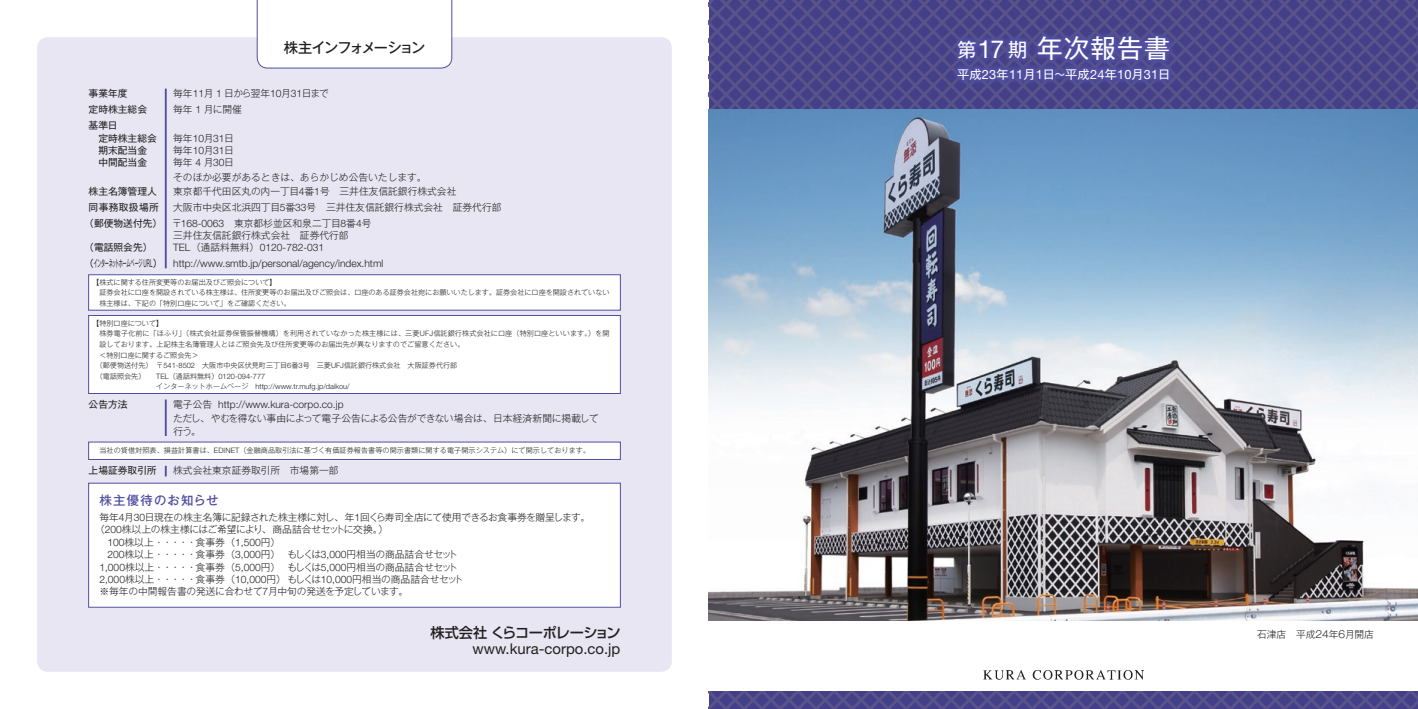
<style>
.page{position:relative;width:1418px;height:709px;background:#fff}
.page>*{position:absolute;margin:0;border:0;box-sizing:border-box;transform-origin:0 0}
.t1{font:25.75px "Gothic MB101 Pr 5";letter-spacing:.04em;color:#fff}
.t2{font:14.88px "Helvetica Neue LT Std";color:#231f20}
.t3{font:500 14.12px "Shin Go Pr 5";letter-spacing:-.035em;color:#231f20}
.t4{font:500 14.12px "Gothic MB101 Pr 5";letter-spacing:-.125em;color:#231f20}
.t5{font:500 12.38px "Gothic MB101 Pr 5";letter-spacing:.1em;color:#504fa1}
.t6{font:12.25px "Gothic MB101 Pr 5";color:#fff}
.t7{font:300 10.25px/16px "Helvetica Neue LT Std";color:#231f20}
.t8{font:300 9.75px/12.4px "Gothic MB101 Pr 5";color:#231f20;text-align:justify}
.t9{font:300 9.75px "Gothic MB101 Pr 5";letter-spacing:-.02em;color:#231f20}
.t10{font:9.75px/16px "Gothic MB101 Pr 5";color:#231f20}
.t11{font:300 9.75px/12.4px "Gothic MB101 Pr 5";letter-spacing:-.03em;color:#231f20}
.t12{font:300 9.75px/16px "Gothic MB101 Pr 5";letter-spacing:-.07em;color:#231f20}
.t13{font:9.75px/16px "Gothic MB101 Pr 5";letter-spacing:-.03em;color:#231f20}
.t14{font:300 7.5px/9.8px "Helvetica Neue LT Std";color:#231f20}
.t15{font:300 7.12px/10.6px "Gothic MB101 Pr 5";color:#231f20}
.s1{font-family:"Helvetica Neue LT Std";font-size:10.25px}
.s2{font-family:"Gothic MB101 Pr 5";font-size:9.75px}
.s3{font-family:"Helvetica Neue LT Std";font-size:7.5px}
.s4{font-family:"Gothic MB101 Pr 5";font-size:7.12px}
.s5{font-size:19.25px}
.s6{font-family:"Helvetica Neue LT Std";font-size:24.75px}
.s7{font-family:"Helvetica Neue LT Std";font-size:12.88px}
</style>
<div class="page">
<div style="left:37px;top:37px;width:634px;height:634px;background:#e7e6f2;border-radius:11px"></div>
<svg style="left:709px;top:0;width:708px;height:110px;background:#4b4788"></svg>
<svg style="left:709px;top:691px;width:708px;height:18px;background:#4b4788"></svg>
<img style="left:709px;top:110px;width:708px;height:510px">
<div style="left:89px;top:275px;width:531px;height:35px;background:#fff"></div>
<div style="left:88px;top:274px;width:532px;height:36px;border:1px solid #504fa1"></div>
<div style="left:89px;top:442px;width:531px;height:17px;background:#fff"></div>
<div style="left:89px;top:315px;width:531px;height:78px;background:#fff"></div>
<div style="left:88px;top:315px;width:532px;height:78px;border:1px solid #504fa1"></div>
<div style="left:89px;top:483px;width:531px;height:124px;background:#fff"></div>
<div style="left:88px;top:483px;width:532px;height:124px;border:1px solid #504fa1"></div>
<svg style="left:257px;top:0;width:195px;height:68px"></svg>
<hr style="left:165px;top:89px;width:2px;height:179px;background:#504fa1">
<hr style="left:165px;top:399px;width:2px;height:37px;background:#504fa1">
<svg style="left:165px;top:466px;width:2px;height:10px"></svg>
<svg style="left:950px;top:29px;width:223px;height:32px;background:#4d4b97"></svg>
<svg style="left:950px;top:61px;width:223px;height:24px;background:#4d4b96"></svg>
<img style="left:983px;top:670px;width:162px;height:10px">
<h3 class="t10" style="left:89px;top:85px;width:60px">事業年度<br>定時株主総会基準日</h3>
<h3 class="t10" style="left:98px;top:131px;width:60px;line-height:12.4px">定時株主総会期末配当金中間配当金</h3>
<h3 class="t10" style="left:84px;top:182px;width:79px;text-align:center">株主名簿管理人同事務取扱場所（郵便物送付先）</h3>
<h3 class="t13" style="left:84px;top:239px;width:80px">（電話照会先）（インターネットホームページ URL）</h3>
<h3 class="t4" style="left:284px;top:36px;width:143px">株主インフォメーション</h3>
<h3 class="t12" style="left:173px;top:85px;width:157px">毎年<span class="s1">11</span>月 <span class="s1">1</span> 日から翌年<span class="s1">10</span>月<span class="s1">31</span>日まで毎年 <span class="s1">1</span> 月に開催</h3>
<h3 class="t8" style="left:173px;top:131px;width:62px">毎年<span class="s1">10</span>月<span class="s1">31</span>日毎年<span class="s1">10</span>月<span class="s1">31</span>日毎年 <span class="s1">4</span> 月<span class="s1">30</span>日</h3>
<h3 class="t8" style="left:172px;top:182px;width:331px;line-height:16px;text-align:left">東京都千代田区丸の内一丁目<span class="s1">4</span>番<span class="s1">1</span>号　三井住友信託銀行株式会社<br>大阪市中央区北浜四丁目<span class="s1">5</span>番<span class="s1">33</span>号　三井住友信託銀行株式会社　証券代行部〒<span class="s1">168-0063</span>　東京都杉並区和泉二丁目<span class="s1">8</span>番<span class="s1">4</span>号</h3>
<h3 class="t8" style="left:173px;top:228px;width:177px">三井住友信託銀行株式会社　証券代行部</h3>
<h3 class="t7" style="left:173px;top:239px;width:212px">TEL<span class="s2">（通話料無料）</span>0120-782-031 http://www.smtb.jp/personal/agency/index.html</h3>
<h3 class="t8" style="left:173px;top:170px;width:255px">そのほか必要があるときは、あらかじめ公告いたします。</h3>
<p class="t15" style="left:99px;top:276px;width:511px;text-indent:-7px">【株式に関する住所変更等のお届出及びご照会について】<br>証券会社に口座を開設されている株主様は、住所変更等のお届出及びご照会は、口座のある証券会社宛にお願いいたします。証券会社に口座を開設されていない株主様は、下記の「特別口座について」をご確認ください。</p>
<p class="t15" style="left:92px;top:317px;width:72px">【特別口座について】</p>
<p class="t15" style="left:99px;top:328px;width:511px">株券電子化前に「ほふり」（株式会社証券保管振替機構）を利用されていなかった株主様には、三菱<span class="s3">UFJ</span>信託銀行株式会社に口座（特別口座といいます。）を開</p>
<p class="t15" style="left:99px;top:338px;width:366px">設しております。上記株主名簿管理人とはご照会先及び住所変更等のお届出先が異なりますのでご留意ください。</p>
<p class="t15" style="left:99px;top:349px;width:101px">＜特別口座に関するご照会先＞</p>
<p class="t15" style="left:96px;top:359px;width:363px">（郵便物送付先）〒<span class="s3">541-8502</span>　大阪市中央区伏見町三丁目<span class="s3">6</span>番<span class="s3">3</span>号　三菱<span class="s3">UFJ</span>信託銀行株式会社　大阪証券代行部</p>
<p class="t15" style="left:96px;top:370px;width:51px">（電話照会先）</p>
<p class="t14" style="left:156px;top:371px;width:195px">TEL<span class="s4">（通話料無料）</span>0120-094-777<br><span class="s4">インターネットホームページ　</span>http://www.tr.mufg.jp/daikou/</p>
<h3 class="t10" style="left:89px;top:395px;width:40px">公告方法</h3>
<h3 class="t7" style="left:173px;top:396px;width:172px"><span class="s2">電子公告</span> http://www.kura-corpo.co.jp</h3>
<h3 class="t11" style="left:173px;top:411px;width:427px">ただし、やむを得ない事由によって電子公告による公告ができない場合は、日本経済新聞に掲載して行う。</h3>
<p class="t15" style="left:99px;top:445px;width:492px">当社の貸借対照表、損益計算書は、<span class="s3">EDINET</span>（金融商品取引法に基づく有価証券報告書等の開示書類に関する電子開示システム）にて開示しております。</p>
<h3 class="t10" style="left:89px;top:462px;width:70px">上場証券取引所</h3>
<h3 class="t8" style="left:173px;top:463px;width:167px">株式会社東京証券取引所　市場第一部</h3>
<h3 class="t5" style="left:99px;top:490px;width:121px">株主優待のお知らせ</h3>
<h3 class="t9" style="left:99px;top:509px;width:492px">毎年<span class="s1">4</span>月<span class="s1">30</span>日現在の株主名簿に記録された株主様に対し、年<span class="s1">1</span>回くら寿司全店にて使用できるお食事券を贈呈します。</h3>
<h3 class="t9" style="left:95px;top:521px;width:294px">（<span class="s1">200</span>株以上の株主様にはご希望により、商品詰合せセットに交換。）</h3>
<h3 class="t8" style="left:107px;top:535px;width:174px"><span class="s1">100</span>株以上 ・・・・・食事券（<span class="s1">1,500</span>円）</h3>
<h3 class="t8" style="left:107px;top:547px;width:352px"><span class="s1">200</span>株以上 ・・・・・食事券（<span class="s1">3,000</span>円） もしくは<span class="s1">3,000</span>円相当の商品詰合せセット</h3>
<h3 class="t8" style="left:99px;top:560px;width:360px"><span class="s1">1,000</span>株以上・・・・・食事券（<span class="s1">5,000</span>円） もしくは<span class="s1">5,000</span>円相当の商品詰合せセット</h3>
<h3 class="t8" style="left:99px;top:572px;width:365px"><span class="s1">2,000</span>株以上・・・・・食事券（<span class="s1">10,000</span>円）もしくは<span class="s1">10,000</span>円相当の商品詰合せセット</h3>
<h3 class="t9" style="left:99px;top:583px;width:310px">※毎年の中間報告書の発送に合わせて<span class="s1">7</span>月中旬の発送を予定しています。</h3>
<h3 class="t3" style="left:430px;top:621px;width:192px">株式会社 くらコーポレーション</h3>
<h2 class="t2" style="left:472px;top:640px;width:149px">www.kura-corpo.co.jp</h2>
<h1 class="t1" style="left:957px;top:27px;width:214px"><span class="s5">第</span><span class="s6">17</span> <span class="s5">期</span>年次報告書</h1>
<h3 class="t6" style="left:957px;top:64px;width:215px">平成<span class="s7">23</span>年<span class="s7">11</span>月<span class="s7">1</span>日〜平成<span class="s7">24</span>年<span class="s7">10</span>月<span class="s7">31</span>日</h3>
<h3 class="t8" style="left:1256px;top:627px;width:118px">石津店　平成24年6月開店</h3>
</div>
